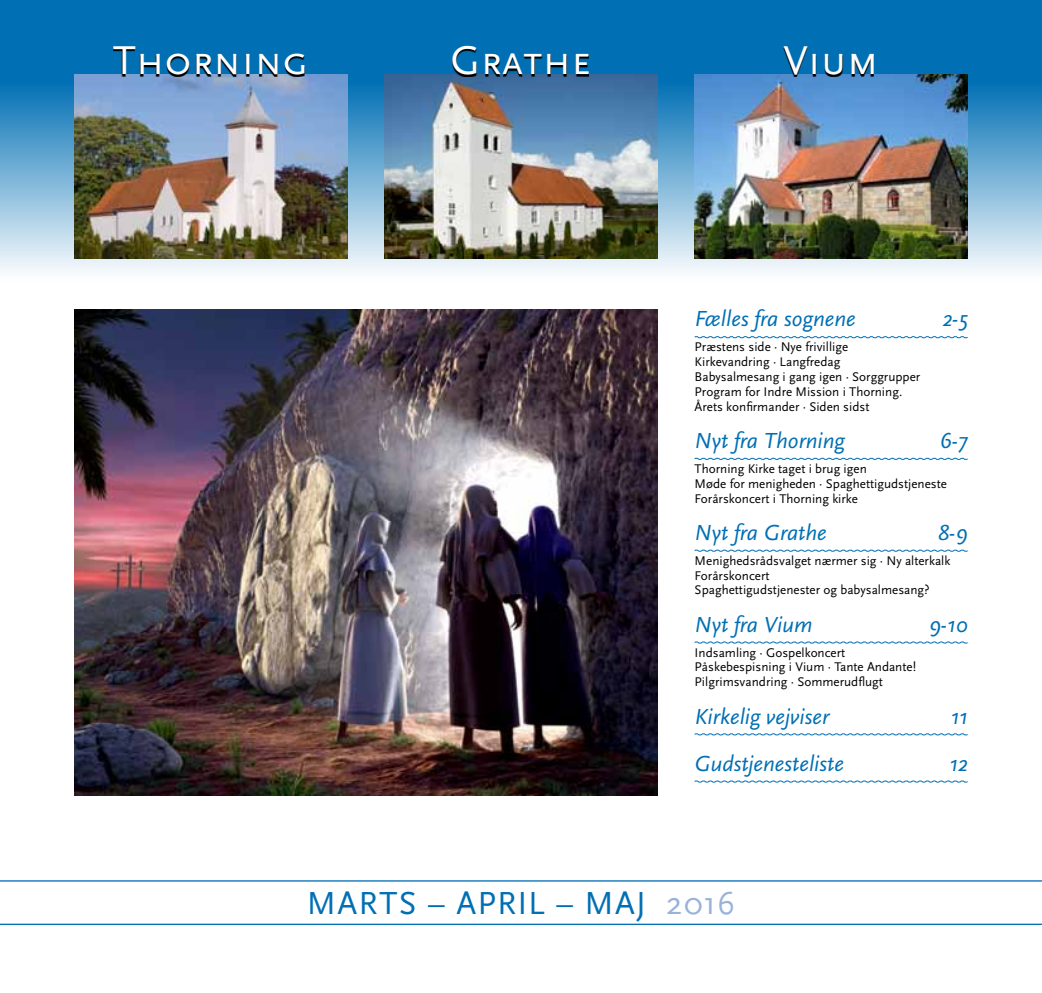
<style>
.page{position:relative;width:1042px;height:993px;background:#fff}
.page>*{position:absolute;margin:0;border:0;box-sizing:border-box;transform-origin:0 0}
.t1{font:42px "Scala Sans Caps";color:#fff}
.t2{font:33.25px "Scala Sans";letter-spacing:.03em;color:#006fb4}
.t3{font:italic 22.75px "Scala Sans";color:#006fb4}
.t4{font:13.12px/14.9px "Scala Sans";color:#000}
.s1{color:#98b2d9}
</style>
<div class="page">
<svg style="left:694px;top:336px;width:274px;height:2px"></svg>
<svg style="left:694px;top:457px;width:274px;height:3px"></svg>
<svg style="left:694px;top:549px;width:274px;height:3px"></svg>
<svg style="left:694px;top:641px;width:274px;height:2px"></svg>
<svg style="left:694px;top:733px;width:274px;height:2px"></svg>
<svg style="left:694px;top:780px;width:274px;height:2px"></svg>
<img style="left:74px;top:309px;width:583px;height:486px">
<svg style="left:0;top:0;width:1042px;height:272px;background:#3f91c4"></svg>
<svg style="left:0;top:880px;width:1042px;height:44px"></svg>
<img style="left:384px;top:74px;width:273px;height:184px">
<img style="left:74px;top:74px;width:273px;height:184px">
<img style="left:694px;top:74px;width:273px;height:184px">
<svg style="left:113px;top:48px;width:191px;height:29px;background:#0a598c"></svg>
<svg style="left:453px;top:48px;width:136px;height:29px;background:#035386"></svg>
<svg style="left:783px;top:48px;width:91px;height:29px;background:#055589"></svg>
<h1 class="t1" style="left:113px;top:38px;width:197px">Thorning</h1>
<h1 class="t1" style="left:451px;top:38px;width:142px">Grathe</h1>
<h1 class="t1" style="left:783px;top:38px;width:97px">Vium</h1>
<h3 class="t3" style="left:694px;top:306px;width:163px">Fælles fra sognene</h3>
<h3 class="t3" style="left:942px;top:306px;width:27px">2-5</h3>
<p class="t4" style="left:694px;top:339px;width:227px">Præstens side · Nye frivillige Kirkevandring · Langfredag Babysalmesang i gang igen · Sorggrupper Program for Indre Mission i Thorning.<br>Årets konfirmander · Siden sidst</p>
<h3 class="t3" style="left:694px;top:428px;width:152px">Nyt fra Thorning</h3>
<h3 class="t3" style="left:939px;top:428px;width:30px">6-7</h3>
<p class="t4" style="left:694px;top:461px;width:254px">Thorning Kirke taget i brug igen<br>Møde for menigheden · Spaghettigudstjeneste<br>Forårskoncert i Thorning kirke</p>
<h3 class="t3" style="left:694px;top:520px;width:134px">Nyt fra Grathe</h3>
<h3 class="t3" style="left:937px;top:520px;width:31px">8-9</h3>
<p class="t4" style="left:694px;top:553px;width:257px">Menighedsrådsvalget nærmer sig · Ny alterkalk<br>Forårskoncert<br>Spaghettigudstjenester og babysalmesang?</p>
<h3 class="t3" style="left:694px;top:611px;width:120px">Nyt fra Vium</h3>
<h3 class="t3" style="left:929px;top:611px;width:40px">9-10</h3>
<p class="t4" style="left:694px;top:645px;width:223px">Indsamling · Gospelkoncert<br>Påskebespisning i Vium · Tante Andante!<br>Pilgrimsvandring · Sommerudflugt</p>
<h3 class="t3" style="left:694px;top:703px;width:136px">Kirkelig vejviser</h3>
<h3 class="t3" style="left:951px;top:703px;width:18px">11</h3>
<h3 class="t3" style="left:694px;top:750px;width:151px">Gudstjenesteliste</h3>
<h3 class="t3" style="left:949px;top:750px;width:20px">12</h3>
<h2 class="t2" style="left:307px;top:884px;width:430px">marts – april – maj <span class="s1">2016</span></h2>
</div>
